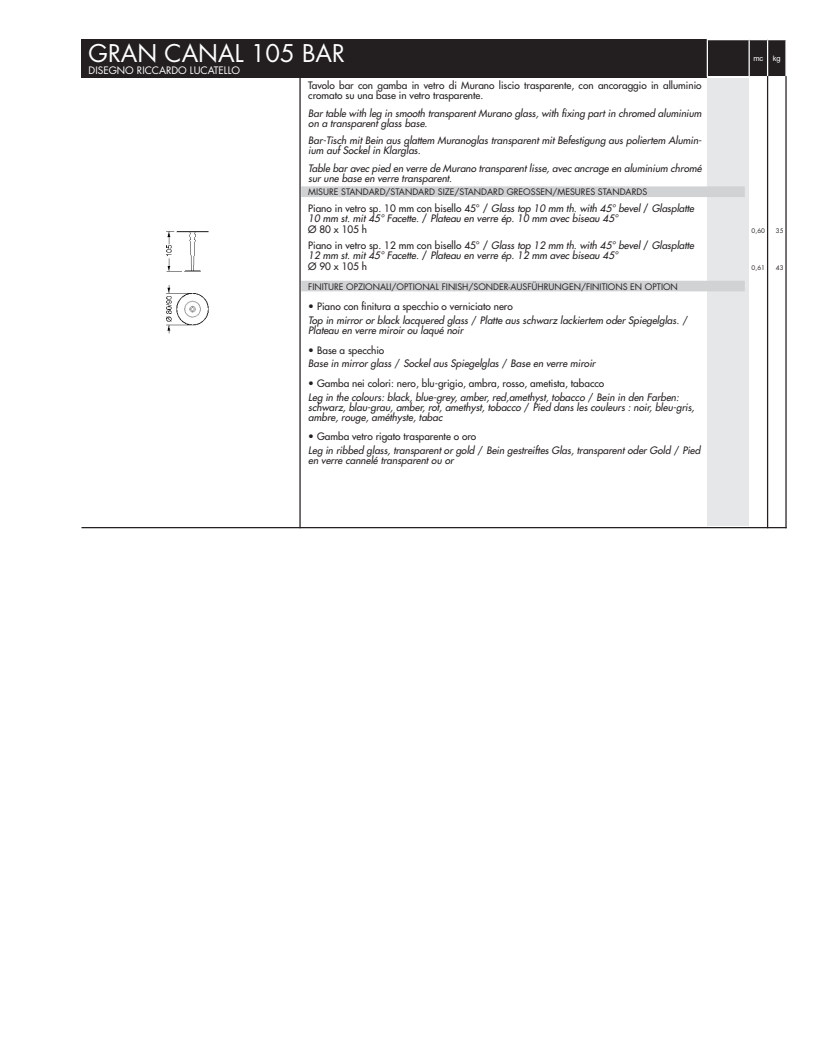
<style>
.page{position:relative;width:815px;height:1053px;background:#fff}
.page>*{position:absolute;margin:0;border:0;box-sizing:border-box;transform-origin:0 0}
.t1{font:23.75px "Futura Std";color:#fff}
.t2{font:italic 500 10px/10px "Futura Std";color:#231f20}
.t3{font:500 10px/10px "Futura Std";color:#231f20}
.t4{font:10px "Futura Std";color:#fff}
.t5{font:8.75px "Futura Std";color:#231f20}
.t6{font:7.5px "Arial";color:#fff}
.t7{font:6.25px "Futura Std";color:#231f20}
.s1{font-style:normal}
.s2{font-weight:400;font-style:normal}
</style>
<div class="page">
<div style="left:81px;top:39px;width:626px;height:38px;background:#231f20"></div>
<svg style="left:707px;top:39px;width:79px;height:38px;background:#3a3637"></svg>
<div style="left:707px;top:78px;width:42px;height:447px;background:#e6e7e9"></div>
<hr style="left:81px;top:527px;width:706px;height:1px;background:#231f20">
<hr style="left:299px;top:76px;width:2px;height:452px;background:#231f20">
<hr style="left:767px;top:76px;width:1px;height:452px;background:#231f20">
<hr style="left:785px;top:76px;width:2px;height:452px;background:#231f20">
<img style="left:166px;top:231px;width:43px;height:103px">
<div style="left:301px;top:186px;width:444px;height:11px;background:#d1d2d4"></div>
<div style="left:301px;top:281px;width:444px;height:10px;background:#d1d2d4"></div>
<h1 class="t1" style="left:89px;top:38px;width:258px">GRAN CANAL 105 BAR</h1>
<p class="t4" style="left:89px;top:64px;width:153px">DISEGNO RICCARDO LUCATELLO</p>
<p class="t3" style="left:308px;top:80px;width:395px">Tavolo bar con gamba in vetro di Murano liscio trasparente, con ancoraggio in alluminio cromato su una base in vetro trasparente.</p>
<p class="t2" style="left:308px;top:108px;width:395px">Bar table with leg in smooth transparent Murano glass, with fixing part in chromed aluminium on a transparent glass base.</p>
<p class="t2" style="left:308px;top:136px;width:395px">Bar-Tisch mit Bein aus glattem Muranoglas transparent mit Befestigung aus poliertem Alumin&shy;ium auf Sockel in Klarglas.</p>
<p class="t2" style="left:308px;top:163px;width:395px">Table bar avec pied en verre de Murano transparent lisse, avec ancrage en aluminium chromé sur une base en verre transparent.</p>
<p class="t5" style="left:308px;top:186px;width:340px">MISURE STANDARD/STANDARD SIZE/STANDARD GREOSSEN/MESURES STANDARDS</p>
<p class="t2" style="left:308px;top:204px;width:387px"><span class="s1">Piano in vetro sp. 10 mm con bisello 45° /</span> Glass top 10 mm th. with 45° bevel <span class="s1">/</span> Glasplatte<br>10 mm st. mit 45° Facette. <span class="s1">/</span> Plateau en verre ép. 10 mm avec biseau 45°<br><span class="s1">Ø 80 x 105 h</span></p>
<p class="t2" style="left:308px;top:240px;width:387px"><span class="s1">Piano in vetro sp. 12 mm con bisello 45° /</span> Glass top 12 mm th. with 45° bevel <span class="s1">/</span> Glasplatte<br>12 mm st. mit 45° Facette. <span class="s1">/</span> Plateau en verre ép. 12 mm avec biseau 45°<br><span class="s1">Ø 90 x 105 h</span></p>
<p class="t5" style="left:308px;top:281px;width:371px">FINITURE OPZIONALI/OPTIONAL FINISH/SONDER-AUSFÜHRUNGEN/FINITIONS EN OPTION</p>
<p class="t2" style="left:308px;top:300px;width:381px;line-height:13.5px"><span class="s1">• Piano con finitura a specchio o verniciato nero<br></span>Top in mirror or black lacquered glass <span class="s2">/</span> Platte aus schwarz lackiertem oder Spiegelglas. <span class="s2">/</span></p>
<p class="t2" style="left:308px;top:325px;width:157px">Plateau en verre miroir ou laqué noir</p>
<p class="t2" style="left:308px;top:343px;width:289px;line-height:13.5px"><span class="s1">• Base a specchio<br></span>Base in mirror glass <span class="s2">/</span> Sockel aus Spiegelglas <span class="s2">/</span> Base en verre miroir</p>
<p class="t2" style="left:308px;top:377px;width:372px;line-height:13.5px"><span class="s1">• Gamba nei colori: nero, blu-grigio, ambra, rosso, ametista, tabacco<br></span>Leg in the colours: black, blue-grey, amber, red,amethyst, tobacco <span class="s2">/</span> Bein in den Farben:</p>
<p class="t2" style="left:308px;top:402px;width:388px">schwarz, blau-grau, amber, rot, amethyst, tobacco <span class="s2">/</span> Pied dans les couleurs : noir, bleu-gris, ambre, rouge, améthyste, tabac</p>
<p class="t2" style="left:308px;top:430px;width:394px;line-height:13.5px"><span class="s1">• Gamba vetro rigato trasparente o oro<br></span>Leg in ribbed glass, transparent or gold <span class="s2">/</span> Bein gestreiftes Glas, transparent oder Gold <span class="s2">/</span> Pied</p>
<p class="t2" style="left:308px;top:455px;width:147px">en verre cannelé transparent ou or</p>
<p class="t6" style="left:753px;top:53px;width:11px">mc</p>
<p class="t6" style="left:773px;top:53px;width:9px">kg</p>
<p class="t7" style="left:752px;top:226px;width:15px">0,60</p>
<p class="t7" style="left:776px;top:226px;width:9px">35</p>
<p class="t7" style="left:752px;top:263px;width:15px">0,61</p>
<p class="t7" style="left:776px;top:263px;width:9px">43</p>
</div>
